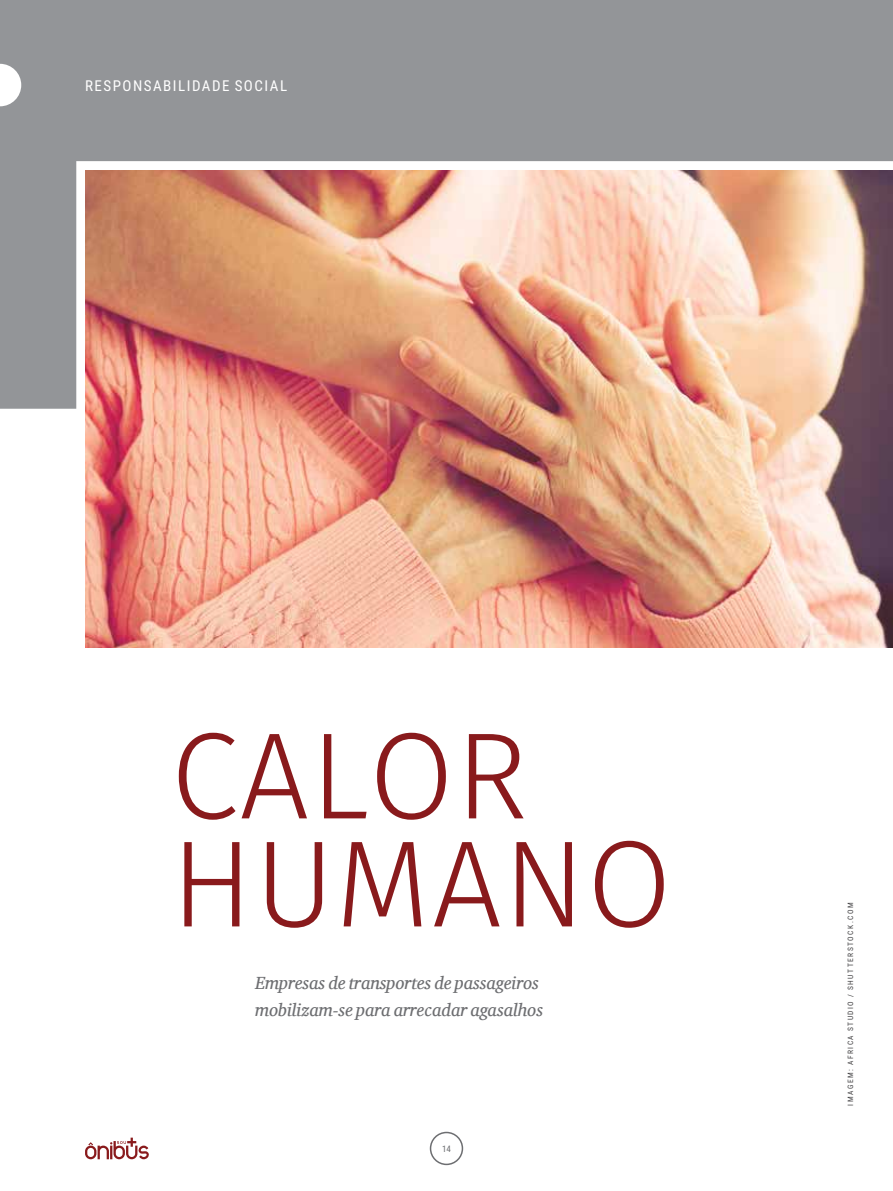
<style>
.page{position:relative;width:893px;height:1191px;background:#fff}
.page>*{position:absolute;margin:0;border:0;box-sizing:border-box;transform-origin:0 0}
.t1{font:300 123px/108px "Fira Sans";letter-spacing:.01em;color:#891a1c}
.t2{font:italic 18px/27px "Charis SIL";color:#6d6e71}
.t3{font:15px "Roboto Condensed";color:#fff}
.t4{font:9px "Roboto Condensed";color:#6d6e71}
.t5{font:7.5px "Roboto Condensed";letter-spacing:.2em;color:#414042}
</style>
<div class="page">
<div style="left:0;top:0;width:893px;height:409px;background:#939598"></div>
<img style="left:85px;top:170px;width:808px;height:477px">
<svg style="left:0;top:64px;width:21px;height:42px"></svg>
<div style="left:430px;top:1131px;width:33px;height:34px;border:2px solid #6d6e71;border-radius:50%"></div>
<svg style="left:85px;top:1137px;width:64px;height:22px"></svg>
<p class="t3" style="left:85px;top:75px;width:20px">RESPONSABILIDADE</p>
<p class="t3" style="left:235px;top:75px;width:10px">SOCIAL</p>
<h1 class="t1" style="left:171px;top:721px;width:503px">CALOR<br>HUMANO</h1>
<p class="t2" style="left:255px;top:969px;width:289px">Empresas de transportes de passageiros mobilizam-se para arrecadar agasalhos</p>
<p class="t4" style="left:442px;top:1142px;width:10px">14</p>
<p class="t5" style="left:845px;top:1105px;width:204px;rotate:-90deg">IMAGEM : AFRICA STUDIO / SHUTTERSTOCK.COM</p>
</div>
